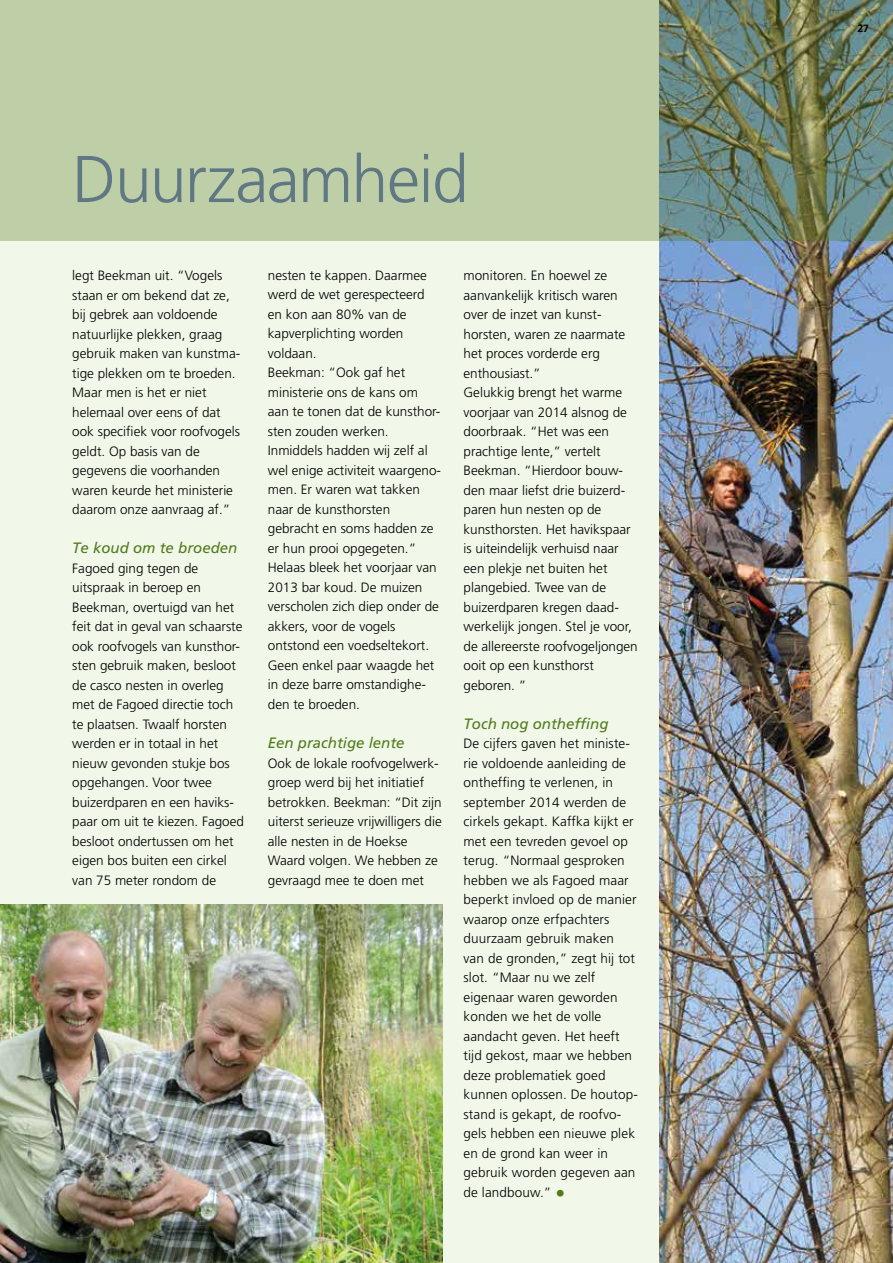
<style>
.page{position:relative;width:893px;height:1263px;background:#f1f7e9}
.page>*{position:absolute;margin:0;border:0;box-sizing:border-box;transform-origin:0 0}
.t1{font:300 66px "Frutiger";letter-spacing:-.02em;color:#5f7884}
.t2{font:italic 15px "Frutiger CE";color:#517c1b}
.t3{font:300 13.5px/19.5px "Frutiger";color:#000}
.t4{font:700 10.5px "Frutiger";color:#000}
.s1{font-size:19.5px;color:#517c1b}
</style>
<div class="page">
<img style="left:659px;top:241px;width:234px;height:1022px">
<svg style="left:0;top:0;width:893px;height:241px;background:#a8ba97"></svg>
<img style="left:0;top:904px;width:442px;height:359px">
<h1 class="t1" style="left:72px;top:142px;width:398px">Duurzaamheid</h1>
<p class="t3" style="left:72px;top:266px;width:170px">legt Beekman uit. “Vogels staan er om bekend dat ze, bij gebrek aan voldoende natuurlijke plekken, graag gebruik maken van kunstma&shy;tige plekken om te broeden.<br>Maar men is het er niet helemaal over eens of dat ook specifiek voor roofvogels geldt. Op basis van de gegevens die voorhanden waren keurde het ministerie daarom onze aanvraag af.”</p>
<p class="t2" style="left:72px;top:539px;width:167px">Te koud om te broeden</p>
<p class="t3" style="left:72px;top:558px;width:173px">Fagoed ging tegen de uitspraak in beroep en<br>Beekman, overtuigd van het feit dat in geval van schaarste ook roofvogels van kunsthor&shy;sten gebruik maken, besloot de casco nesten in overleg met de Fagoed directie toch te plaatsen. Twaalf horsten werden er in totaal in het nieuw gevonden stukje bos opgehangen. Voor twee buizerdparen en een haviks&shy;paar om uit te kiezen. Fagoed besloot ondertussen om het eigen bos buiten een cirkel van 75 meter rondom de</p>
<p class="t3" style="left:268px;top:265px;width:175px">nesten te kappen. Daarmee werd de wet gerespecteerd en kon aan 80% van de kapverplichting worden voldaan.<br>Beekman: “Ook gaf het ministerie ons de kans om aan te tonen dat de kunsthor&shy;sten zouden werken.<br>Inmiddels hadden wij zelf al wel enige activiteit waargeno&shy;men. Er waren wat takken naar de kunsthorsten gebracht en soms hadden ze er hun prooi opgegeten.”<br>Helaas bleek het voorjaar van<br>2013 bar koud. De muizen verscholen zich diep onder de akkers, voor de vogels ontstond een voedseltekort.<br>Geen enkel paar waagde het in deze barre omstandighe&shy;den te broeden.</p>
<p class="t2" style="left:268px;top:734px;width:138px">Een prachtige lente</p>
<p class="t3" style="left:268px;top:753px;width:175px">Ook de lokale roofvogelwerk&shy;groep werd bij het initiatief betrokken. Beekman: “Dit zijn uiterst serieuze vrijwilligers die alle nesten in de Hoekse<br>Waard volgen. We hebben ze gevraagd mee te doen met</p>
<p class="t3" style="left:463px;top:266px;width:176px">monitoren. En hoewel ze aanvankelijk kritisch waren over de inzet van kunst&shy;horsten, waren ze naarmate het proces vorderde erg enthousiast.”<br>Gelukkig brengt het warme voorjaar van 2014 alsnog de doorbraak. “Het was een prachtige lente,” vertelt<br>Beekman. “Hierdoor bouw&shy;den maar liefst drie buizerd&shy;paren hun nesten op de kunsthorsten. Het havikspaar is uiteindelijk verhuisd naar een plekje net buiten het plangebied. Twee van de buizerdparen kregen daad&shy;werkelijk jongen. Stel je voor, de allereerste roofvogeljongen ooit op een kunsthorst geboren. ”</p>
<p class="t2" style="left:463px;top:715px;width:147px">Toch nog ontheffing</p>
<p class="t3" style="left:463px;top:734px;width:176px">De cijfers gaven het ministe&shy;rie voldoende aanleiding de ontheffing te verlenen, in september 2014 werden de cirkels gekapt. Kaffka kijkt er met een tevreden gevoel op terug. “Normaal gesproken hebben we als Fagoed maar beperkt invloed op de manier waarop onze erfpachters duurzaam gebruik maken van de gronden,” zegt hij tot slot. “Maar nu we zelf eigenaar waren geworden konden we het de volle aandacht geven. Het heeft tijd gekost, maar we hebben deze problematiek goed kunnen oplossen. De houtop&shy;stand is gekapt, de roofvo&shy;gels hebben een nieuwe plek en de grond kan weer in gebruik worden gegeven aan de landbouw.” <span class="s1">•</span></p>
<p class="t4" style="left:857px;top:22px;width:13px">27</p>
</div>
